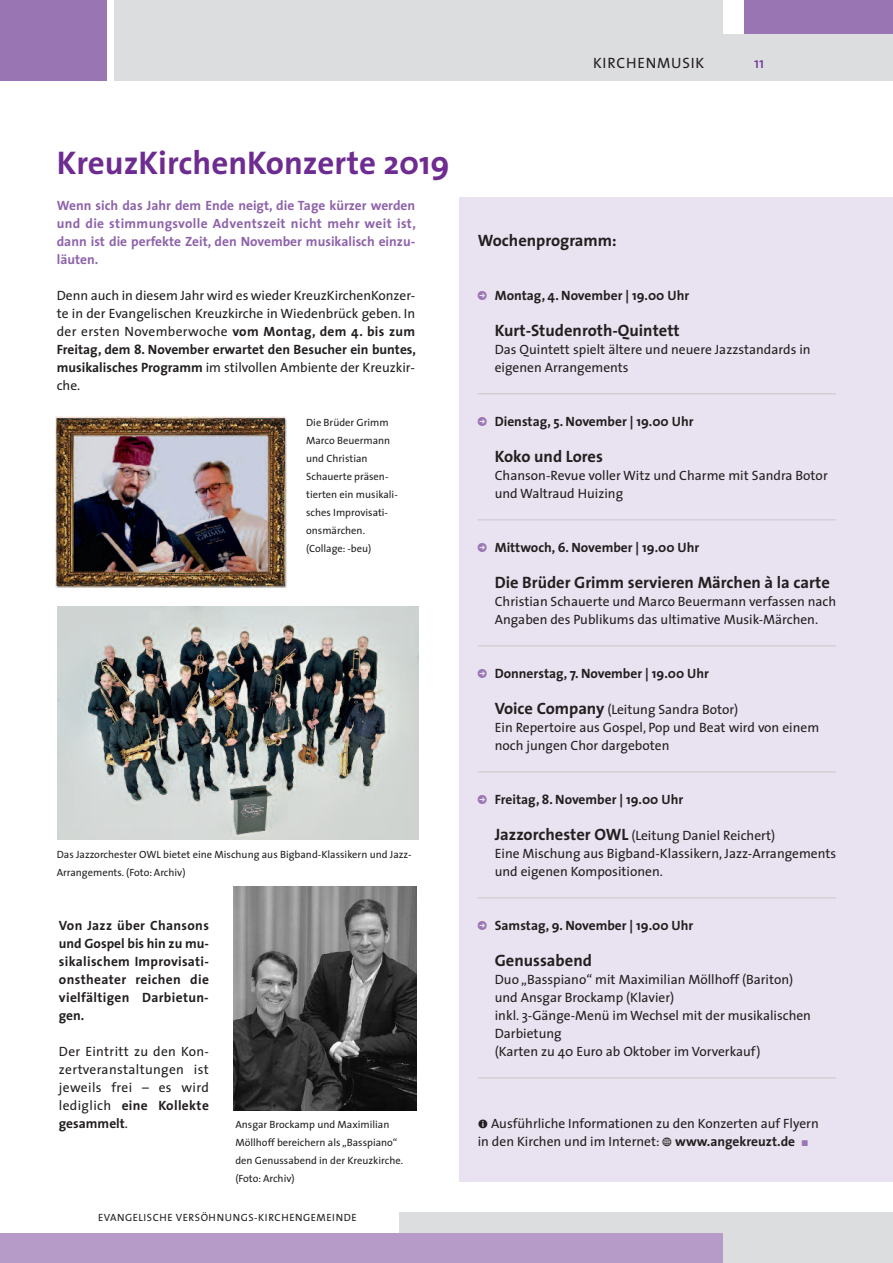
<style>
.page{position:relative;width:893px;height:1263px;background:#fff}
.page>*{position:absolute;margin:0;border:0;box-sizing:border-box;transform-origin:0 0}
.t1{font:700 33px "The Sans";color:#6e2c91}
.t2{font:700 16.5px "The Sans";color:#231f20}
.t3{font:15px "The Sans";letter-spacing:.05em;color:#231f20}
.t4{font:15px "The Sans";color:#6e2c91}
.t5{font:13.5px/18px "The Sans";color:#231f20}
.t6{font:700 13.5px/18px "The Sans";color:#231f20;text-align:justify}
.t7{font:700 13.5px/18px "The Sans";color:#8e63aa;text-align:justify}
.t8{font:10.5px/18px "The Sans";color:#231f20}
.t9{font:10.5px "The Sans";letter-spacing:.05em;color:#231f20}
.s1{font-weight:700}
.s2{font-weight:700;font-size:16.5px}
.s3{font-family:"Modern Pictograms"}
.s4{font-family:"European Pi Three";color:#9a75b3}
</style>
<div class="page">
<div style="left:459px;top:197px;width:434px;height:984px;background:#e9e2f0"></div>
<div style="left:400px;top:1212px;width:493px;height:51px;background:#dcdddf"></div>
<div style="left:0;top:1233px;width:723px;height:30px;background:#b69bc9"></div>
<div style="left:723px;top:34px;width:170px;height:47px;background:#dcdddf"></div>
<div style="left:115px;top:0;width:608px;height:81px;background:#dcdddf"></div>
<div style="left:744px;top:0;width:149px;height:34px;background:#9a75b3"></div>
<div style="left:0;top:0;width:106px;height:81px;background:#9a75b3"></div>
<img style="left:56px;top:416px;width:230px;height:171px">
<img style="left:57px;top:606px;width:362px;height:233px">
<img style="left:234px;top:887px;width:183px;height:223px">
<hr style="left:478px;top:393px;width:358px;height:1px;background:#c7c8ca">
<hr style="left:478px;top:519px;width:358px;height:1px;background:#c7c8ca">
<hr style="left:478px;top:645px;width:358px;height:1px;background:#c7c8ca">
<hr style="left:478px;top:771px;width:358px;height:1px;background:#c7c8ca">
<hr style="left:478px;top:897px;width:358px;height:1px;background:#c7c8ca">
<hr style="left:478px;top:1077px;width:358px;height:1px;background:#c7c8ca">
<p class="t3" style="left:593px;top:57px;width:113px">KIRCHENMUSIK</p>
<p class="t4" style="left:754px;top:57px;width:12px">11</p>
<h1 class="t1" style="left:57px;top:150px;width:394px">KreuzKirchenKonzerte 2019</h1>
<p class="t7" style="left:57px;top:198px;width:361px">Wenn sich das Jahr dem Ende neigt, die Tage kürzer werden und die stimmungsvolle Adventszeit nicht mehr weit ist, dann ist die perfekte Zeit, den November musikalisch einzu&shy;läuten.</p>
<p class="t5" style="left:57px;top:288px;width:361px;text-align:justify">Denn auch in diesem Jahr wird es wieder KreuzKirchenKonzer&shy;te in der Evangelischen Kreuzkirche in Wiedenbrück geben. In der ersten Novemberwoche <span class="s1">vom Montag, dem 4. bis zum Freitag, dem 8. November erwartet den Besucher ein buntes, musikalisches Programm</span> im stilvollen Ambiente der Kreuzkir&shy;che.</p>
<p class="t8" style="left:306px;top:415px;width:93px">Die Brüder Grimm<br>Marco Beuermann und Christian<br>Schauerte präsen&shy;tierten ein musikali&shy;sches Improvisati&shy;onsmärchen. (Collage: -beu)</p>
<p class="t8" style="left:57px;top:847px;width:356px">Das Jazzorchester OWL bietet eine Mischung aus Bigband-Klassikern und Jazz-<br>Arrangements. (Foto: Archiv)</p>
<p class="t6" style="left:59px;top:918px;width:152px">Von Jazz über Chansons und Gospel bis hin zu mu&shy;sikalischem Improvisati&shy;onstheater reichen die vielfältigen Darbietun&shy;gen.</p>
<p class="t5" style="left:59px;top:1044px;width:152px;text-align:justify">Der Eintritt zu den Kon&shy;zertveranstaltungen ist jeweils frei – es wird lediglich <span class="s1">eine Kollekte gesammelt</span>.</p>
<p class="t8" style="left:235px;top:1117px;width:169px">Ansgar Brockamp und Maximilian<br>Möllhoff bereichern als „Basspiano“ den Genussabend in der Kreuzkirche. (Foto: Archiv)</p>
<p class="t9" style="left:98px;top:1214px;width:260px">EVANGELISCHE VERSÖHNUNGS-KIRCHENGEMEINDE</p>
<p class="t2" style="left:478px;top:234px;width:140px">Wochenprogramm:</p>
<p class="t6" style="left:495px;top:288px;width:196px">Montag, 4. November | 19.00 Uhr</p>
<p class="t2" style="left:495px;top:324px;width:186px">Kurt-Studenroth-Quintett</p>
<p class="t5" style="left:495px;top:342px;width:317px">Das Quintett spielt ältere und neuere Jazzstandards in eigenen Arrangements</p>
<p class="t6" style="left:495px;top:414px;width:200px">Dienstag, 5. November | 19.00 Uhr</p>
<p class="t2" style="left:495px;top:450px;width:110px">Koko und Lores</p>
<p class="t5" style="left:495px;top:468px;width:334px">Chanson-Revue voller Witz und Charme mit Sandra Botor und Waltraud Huizing</p>
<p class="t6" style="left:495px;top:540px;width:206px">Mittwoch, 6. November | 19.00 Uhr</p>
<p class="t2" style="left:495px;top:576px;width:337px">Die Brüder Grimm servieren Märchen à la carte</p>
<p class="t5" style="left:495px;top:594px;width:343px">Christian Schauerte und Marco Beuermann verfassen nach<br>Angaben des Publikums das ultimative Musik-Märchen.</p>
<p class="t6" style="left:495px;top:666px;width:216px">Donnerstag, 7. November | 19.00 Uhr</p>
<p class="t5" style="left:495px;top:702px;width:326px"><span class="s2">Voice Company</span> (Leitung Sandra Botor)<br>Ein Repertoire aus Gospel, Pop und Beat wird von einem noch jungen Chor dargeboten</p>
<p class="t6" style="left:495px;top:792px;width:190px">Freitag, 8. November | 19.00 Uhr</p>
<p class="t5" style="left:495px;top:828px;width:343px"><span class="s2">Jazzorchester OWL</span> (Leitung Daniel Reichert)<br>Eine Mischung aus Bigband-Klassikern, Jazz-Arrangements und eigenen Kompositionen.</p>
<p class="t6" style="left:495px;top:918px;width:200px">Samstag, 9. November | 19.00 Uhr</p>
<p class="t2" style="left:495px;top:954px;width:99px">Genussabend</p>
<p class="t5" style="left:495px;top:972px;width:318px">Duo „Basspiano“ mit Maximilian Möllhoff (Bariton) und Ansgar Brockamp (Klavier)<br>inkl. 3-Gänge-Menü im Wechsel mit der musikalischen Darbietung<br>(Karten zu 40 Euro ab Oktober im Vorverkauf)</p>
<p class="t5" style="left:478px;top:1116px;width:343px"><span class="s3">=</span> Ausführliche Informationen zu den Konzerten auf Flyern in den Kirchen und im Internet: <span class="s3">w</span> <span class="s1">www.angekreuzt.de</span> <span class="s4">-</span></p>
</div>
